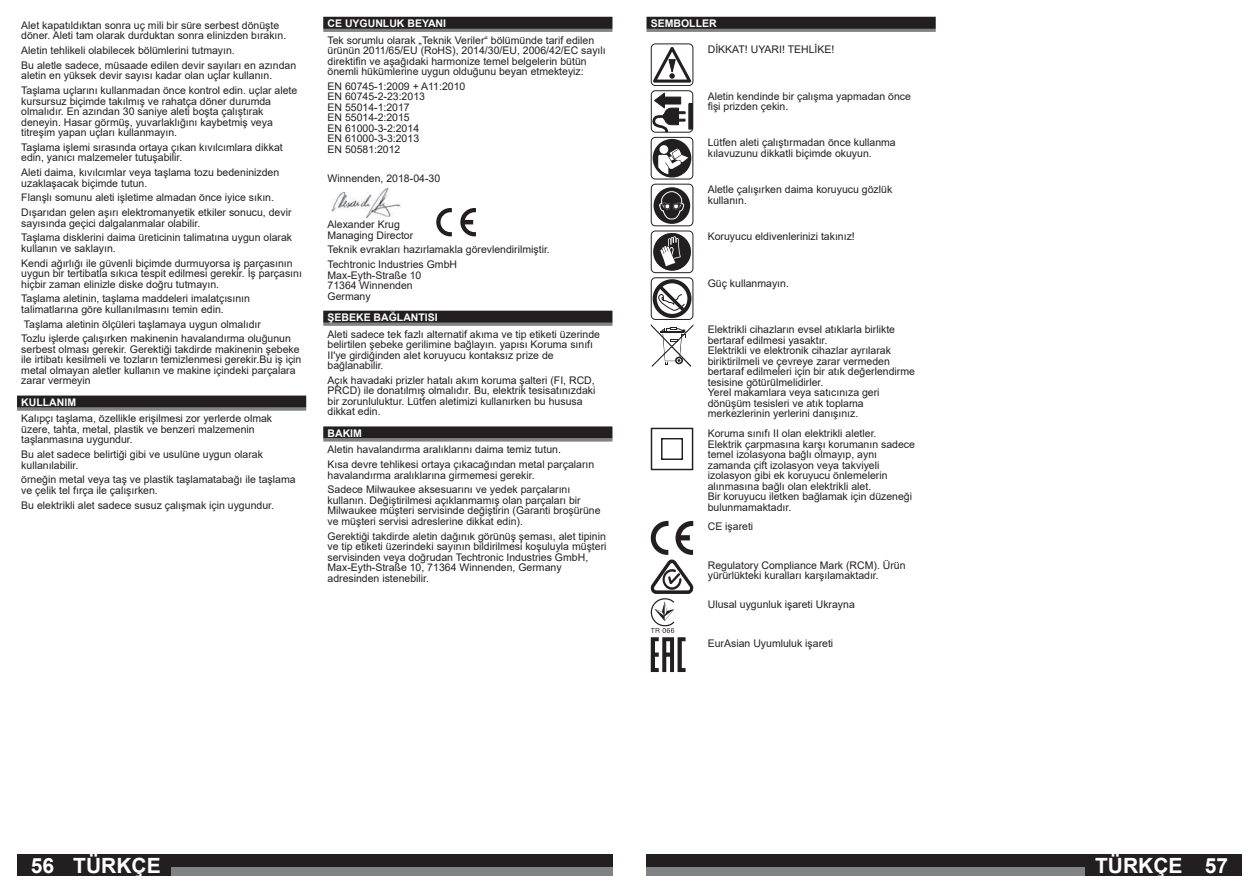
<style>
.page{position:relative;width:1259px;height:893px;background:#fff}
.page>*{position:absolute;margin:0;border:0;box-sizing:border-box;transform-origin:0 0}
.t1{font:700 21px "Arial";color:#fff}
.t2{font:10.5px/10.5px "Arial";color:#231f20}
.t3{font:700 10.5px "Arial";color:#fff}
</style>
<div class="page">
<div style="left:17px;top:855px;width:595px;height:21px;background:#231f20"></div>
<div style="left:68px;top:867px;width:544px;height:9px;background:#808285"></div>
<div style="left:646px;top:855px;width:596px;height:21px;background:#231f20"></div>
<div style="left:646px;top:867px;width:545px;height:9px;background:#808285"></div>
<div style="left:64px;top:855px;width:106px;height:21px;background:#231f20"></div>
<div style="left:1085px;top:855px;width:106px;height:21px;background:#231f20"></div>
<div style="left:17px;top:396px;width:289px;height:12px;background:#231f20"></div>
<hr style="left:17px;top:408px;width:289px;height:3px;background:#808285">
<div style="left:323px;top:17px;width:289px;height:12px;background:#231f20"></div>
<hr style="left:323px;top:29px;width:289px;height:3px;background:#808285">
<div style="left:323px;top:311px;width:289px;height:12px;background:#231f20"></div>
<hr style="left:323px;top:323px;width:289px;height:3px;background:#808285">
<div style="left:323px;top:426px;width:289px;height:13px;background:#231f20"></div>
<hr style="left:323px;top:439px;width:289px;height:3px;background:#808285">
<img style="left:331px;top:188px;width:70px;height:30px">
<svg style="left:436px;top:208px;width:16px;height:28px"></svg>
<svg style="left:460px;top:208px;width:16px;height:28px"></svg>
<div style="left:646px;top:17px;width:289px;height:12px;background:#231f20"></div>
<hr style="left:646px;top:29px;width:289px;height:3px;background:#808285">
<div style="left:651px;top:43px;width:42px;height:43px;border:1px solid #231f20;border-radius:4px"></div>
<svg style="left:650px;top:43px;width:44px;height:42px"></svg>
<div style="left:688px;top:103px;width:4px;height:27px;border:1px solid #231f20"></div>
<svg style="left:653px;top:92px;width:33px;height:39px"></svg>
<div style="left:651px;top:90px;width:42px;height:43px;border:1px solid #231f20;border-radius:4px"></div>
<div style="left:651px;top:137px;width:42px;height:42px;border:1px solid #231f20;border-radius:4px"></div>
<div style="left:652px;top:139px;width:39px;height:39px;background:#231f20;border-radius:50%"></div>
<svg style="left:659px;top:145px;width:9px;height:9px"></svg>
<svg style="left:658px;top:148px;width:30px;height:26px"></svg>
<div style="left:651px;top:184px;width:42px;height:42px;border:1px solid #231f20;border-radius:4px"></div>
<svg style="left:653px;top:187px;width:37px;height:37px"></svg>
<svg style="left:659px;top:191px;width:25px;height:29px"></svg>
<div style="left:651px;top:230px;width:42px;height:43px;border:1px solid #231f20;border-radius:4px"></div>
<svg style="left:651px;top:231px;width:42px;height:42px"></svg>
<div style="left:651px;top:277px;width:42px;height:43px;border:1px solid #231f20;border-radius:4px"></div>
<svg style="left:652px;top:279px;width:39px;height:39px"></svg>
<svg style="left:651px;top:324px;width:42px;height:43px"></svg>
<svg style="left:651px;top:428px;width:42px;height:42px"></svg>
<svg style="left:651px;top:521px;width:42px;height:151px"></svg>
<p class="t2" style="left:21px;top:20px;width:266px">Alet kapatıldıktan sonra uç mili bir süre serbest dönüşte döner. Aleti tam olarak durduktan sonra elinizden bırakın.</p>
<p class="t2" style="left:21px;top:43px;width:276px;line-height:14.7px">Aletin tehlikeli olabilecek bölümlerini tutmayın.<br>Bu aletle sadece, müsaade edilen devir sayıları en azından</p>
<p class="t2" style="left:21px;top:68px;width:278px;line-height:14.7px">aletin en yüksek devir sayısı kadar olan uçlar kullanın.<br>Taşlama uçlarını kullanmadan önce kontrol edin. uçlar alete</p>
<p class="t2" style="left:21px;top:96px;width:253px">kursursuz biçimde takılmış ve rahatça döner durumda olmalıdır. En azından 30 saniye aleti boşta çalıştırak deneyin. Hasar görmüş, yuvarlaklığını kaybetmiş veya titreşim yapan uçları kullanmayın.</p>
<p class="t2" style="left:21px;top:142px;width:263px">Taşlama işlemi sırasında ortaya çıkan kıvılcımlara dikkat edin, yanıcı malzemeler tutuşabilir.</p>
<p class="t2" style="left:21px;top:167px;width:259px">Aleti daima, kıvılcımlar veya taşlama tozu bedeninizden uzaklaşacak biçimde tutun.</p>
<p class="t2" style="left:21px;top:190px;width:272px;line-height:14.7px">Flanşlı somunu aleti işletime almadan önce iyice sıkın.<br>Dışarıdan gelen aşırı elektromanyetik etkiler sonucu, devir</p>
<p class="t2" style="left:21px;top:216px;width:272px;line-height:14.7px">sayısında geçici dalgalanmalar olabilir.<br>Taşlama disklerini daima üreticinin talimatına uygun olarak</p>
<p class="t2" style="left:21px;top:241px;width:273px;line-height:14.7px">kullanın ve saklayın.<br>Kendi ağırlığı ile güvenli biçimde durmuyorsa iş parçasının</p>
<p class="t2" style="left:21px;top:268px;width:282px">uygun bir tertibatla sıkıca tespit edilmesi gerekir. İş parçasını hiçbir zaman elinizle diske doğru tutmayın.</p>
<p class="t2" style="left:21px;top:294px;width:230px">Taşlama aletinin, taşlama maddeleri imalatçısının talimatlarına göre kullanılmasını temin edin.</p>
<p class="t2" style="left:21px;top:317px;width:271px;line-height:14.7px">Taşlama aletinin ölçüleri taşlamaya uygun olmalıdır<br>Tozlu işlerde çalışırken makinenin havalandırma oluğunun</p>
<p class="t2" style="left:21px;top:344px;width:282px">serbest olması gerekir. Gerektiği takdirde makinenin şebeke ile irtibatı kesilmeli ve tozların temizlenmesi gerekir.Bu iş için metal olmayan aletler kullanın ve makine içindeki parçalara zarar vermeyin</p>
<p class="t3" style="left:21px;top:397px;width:56px">KULLANIM</p>
<p class="t2" style="left:21px;top:414px;width:252px">Kalıpçı taşlama, özellikle erişilmesi zor yerlerde olmak üzere, tahta, metal, plastik ve benzeri malzemenin taşlanmasına uygundur.</p>
<p class="t2" style="left:21px;top:449px;width:243px">Bu alet sadece belirtiği gibi ve usulüne uygun olarak kullanılabilir.</p>
<p class="t2" style="left:21px;top:475px;width:276px">örneğin metal veya taş ve plastik taşlamatabağı ile taşlama ve çelik tel fırça ile çalışırken.</p>
<p class="t2" style="left:21px;top:500px;width:254px">Bu elektrikli alet sadece susuz çalışmak için uygundur.</p>
<p class="t3" style="left:327px;top:18px;width:120px">CE UYGUNLUK BEYANI</p>
<p class="t2" style="left:327px;top:35px;width:280px">Tek sorumlu olarak „Teknik Veriler“ bölümünde tarif edilen ürünün 2011/65/EU (RoHS), 2014/30/EU, 2006/42/EC sayılı direktifin ve aşağıdaki harmonize temel belgelerin bütün önemli hükümlerine uygun olduğunu beyan etmekteyiz:</p>
<p class="t2" style="left:327px;top:81px;width:139px">EN 60745-1:2009 + A11:2010<br>EN 60745-2-23:2013<br>EN 55014-1:2017<br>EN 55014-2:2015<br>EN 61000-3-2:2014<br>EN 61000-3-3:2013<br>EN 50581:2012</p>
<p class="t2" style="left:327px;top:174px;width:114px">Winnenden, 2018-04-30</p>
<p class="t2" style="left:327px;top:219px;width:87px">Alexander Krug<br>Managing Director</p>
<p class="t2" style="left:327px;top:242px;width:224px;line-height:14.7px">Teknik evrakları hazırlamakla görevlendirilmiştir.<br>Techtronic Industries GmbH</p>
<p class="t2" style="left:327px;top:270px;width:95px">Max-Eyth-Straße 10<br>71364 Winnenden<br>Germany</p>
<p class="t3" style="left:327px;top:312px;width:112px">ŞEBEKE BAĞLANTISI</p>
<p class="t2" style="left:327px;top:329px;width:274px">Aleti sadece tek fazlı alternatif akıma ve tip etiketi üzerinde belirtilen şebeke gerilimine bağlayın. yapısı Koruma sınıfı II'ye girdiğinden alet koruyucu kontaksız prize de bağlanabilir.</p>
<p class="t2" style="left:327px;top:375px;width:269px">Açık havadaki prizler hatalı akım koruma şalteri (FI, RCD, PRCD) ile donatılmış olmalıdır. Bu, elektrik tesisatınızdaki bir zorunluluktur. Lütfen aletimizi kullanırken bu hususa dikkat edin.</p>
<p class="t3" style="left:327px;top:428px;width:36px">BAKIM</p>
<p class="t2" style="left:327px;top:442px;width:268px;line-height:14.7px">Aletin havalandırma aralıklarını daima temiz tutun.<br>Kısa devre tehlikesi ortaya çıkacağından metal parçaların</p>
<p class="t2" style="left:327px;top:468px;width:244px;line-height:14.7px">havalandırma aralıklarına girmemesi gerekir.<br>Sadece Milwaukee aksesuarını ve yedek parçalarını</p>
<p class="t2" style="left:327px;top:495px;width:275px">kullanın. Değiştirilmesi açıklanmamış olan parçaları bir<br>Milwaukee müşteri servisinde değiştirin (Garanti broşürüne ve müşteri servisi adreslerine dikkat edin).</p>
<p class="t2" style="left:327px;top:531px;width:280px">Gerektiği takdirde aletin dağınık görünüş şeması, alet tipinin ve tip etiketi üzerindeki sayının bildirilmesi koşuluyla müşteri servisinden veya doğrudan Techtronic Industries GmbH, Max-Eyth-Straße 10, 71364 Winnenden, Germany adresinden istenebilir.</p>
<p class="t3" style="left:651px;top:18px;width:67px">SEMBOLLER</p>
<p class="t2" style="left:708px;top:44px;width:128px">DİKKAT! UYARI! TEHLİKE!</p>
<p class="t2" style="left:708px;top:91px;width:205px">Aletin kendinde bir çalışma yapmadan önce fişi prizden çekin.</p>
<p class="t2" style="left:708px;top:137px;width:189px">Lütfen aleti çalıştırmadan önce kullanma kılavuzunu dikkatli biçimde okuyun.</p>
<p class="t2" style="left:708px;top:184px;width:186px">Aletle çalışırken daima koruyucu gözlük kullanın.</p>
<p class="t2" style="left:708px;top:231px;width:149px">Koruyucu eldivenlerinizi takınız!</p>
<p class="t2" style="left:708px;top:278px;width:83px">Güç kullanmayın.</p>
<p class="t2" style="left:708px;top:325px;width:209px">Elektrikli cihazların evsel atıklarla birlikte bertaraf edilmesi yasaktır.<br>Elektrikli ve elektronik cihazlar ayrılarak biriktirilmeli ve çevreye zarar vermeden bertaraf edilmeleri için bir atık değerlendirme tesisine götürülmelidirler.<br>Yerel makamlara veya satıcınıza geri dönüşüm tesisleri ve atık toplama merkezlerinin yerlerini danışınız.</p>
<p class="t2" style="left:708px;top:428px;width:209px">Koruma sınıfı II olan elektrikli aletler.<br>Elektrik çarpmasına karşı korumanın sadece temel izolasyona bağlı olmayıp, aynı zamanda çift izolasyon veya takviyeli izolasyon gibi ek koruyucu önlemelerin alınmasına bağlı olan elektrikli alet.<br>Bir koruyucu iletken bağlamak için düzeneği bulunmamaktadır.</p>
<p class="t2" style="left:708px;top:521px;width:47px">CE işareti</p>
<p class="t2" style="left:708px;top:560px;width:199px">Regulatory Compliance Mark (RCM). Ürün yürürlükteki kuralları karşılamaktadır.</p>
<p class="t2" style="left:708px;top:599px;width:149px">Ulusal uygunluk işareti Ukrayna</p>
<p class="t2" style="left:708px;top:638px;width:127px">EurAsian Uyumluluk işareti</p>
<h1 class="t1" style="left:31px;top:854px;width:131px">56 TÜRKÇE</h1>
<h1 class="t1" style="left:1095px;top:854px;width:135px">TÜRKÇE 57</h1>
</div>
